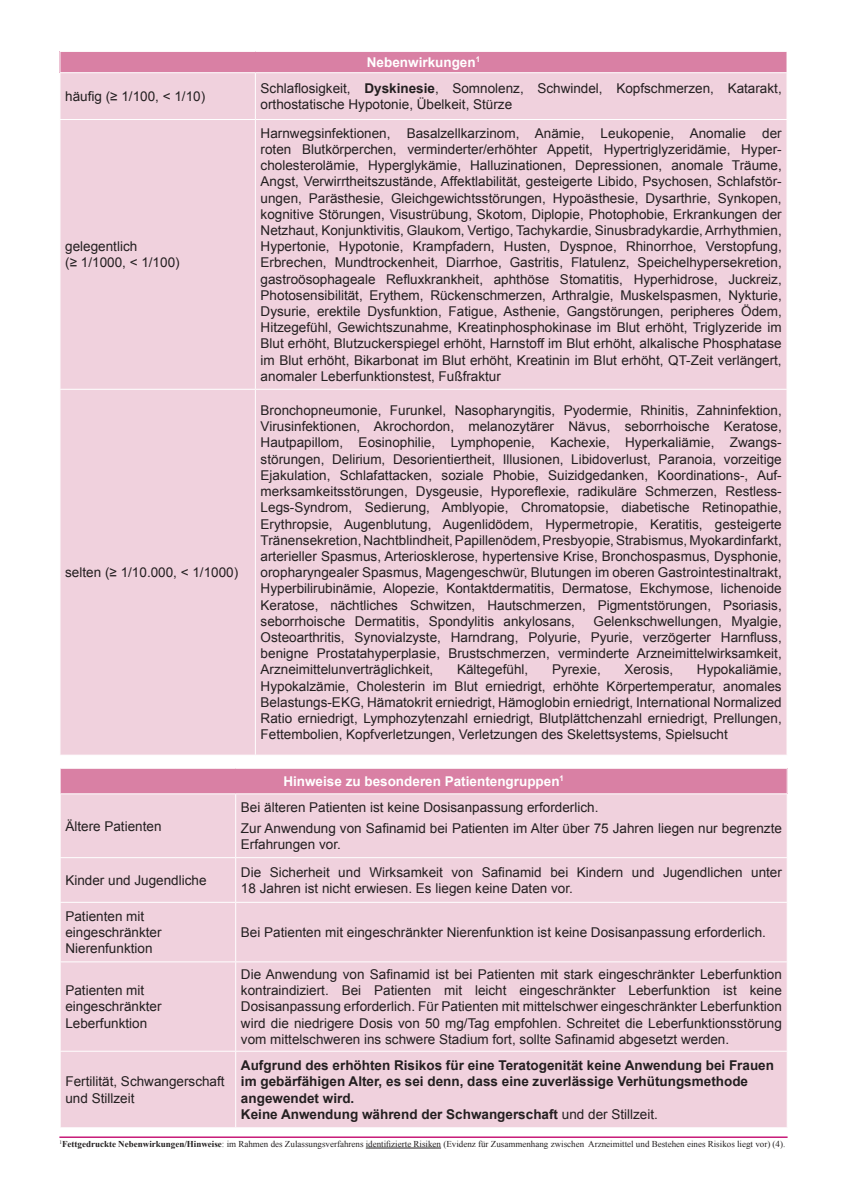
<style>
.page{position:relative;width:847px;height:1187px;background:#fff}
.page>*{position:absolute;margin:0;border:0;box-sizing:border-box;transform-origin:0 0}
.t1{font:13.5px/16.2px "Arial";color:#231f20}
.t2{font:700 13.5px/16.2px "Arial";color:#231f20}
.t3{font:700 13.5px "Arial";color:#fff}
.t4{font:9px "Times New Roman";color:#231f20}
.s1{font-weight:700}
.s2{font-weight:400}
</style>
<div class="page">
<div style="left:60px;top:51px;width:726px;height:22px;background:#d980a4"></div>
<div style="left:61px;top:73px;width:725px;height:681px;background:#f0d1dd"></div>
<hr style="left:60px;top:51px;width:195px;height:1px;background:#fff">
<svg style="left:60px;top:52px;width:1px;height:20px"></svg>
<hr style="left:255px;top:51px;width:532px;height:1px;background:#fff">
<svg style="left:786px;top:52px;width:1px;height:20px"></svg>
<hr style="left:60px;top:72px;width:195px;height:1px;background:#fff">
<hr style="left:255px;top:72px;width:532px;height:1px;background:#fff">
<hr style="left:255px;top:73px;width:1px;height:46px;background:#fff">
<hr style="left:60px;top:119px;width:195px;height:1px;background:#fff">
<hr style="left:255px;top:119px;width:532px;height:1px;background:#fff">
<hr style="left:255px;top:120px;width:1px;height:269px;background:#fff">
<hr style="left:60px;top:389px;width:195px;height:1px;background:#fff">
<hr style="left:255px;top:389px;width:532px;height:1px;background:#fff">
<hr style="left:255px;top:389px;width:1px;height:365px;background:#fff">
<hr style="left:365px;top:1147px;width:76px;height:1px;background:#231f20">
<hr style="left:59px;top:1136px;width:728px;height:1px;background:#c71a78">
<div style="left:60px;top:768px;width:726px;height:25px;background:#d980a4"></div>
<div style="left:61px;top:794px;width:725px;height:333px;background:#f0d1dd"></div>
<svg style="left:60px;top:768px;width:1px;height:25px"></svg>
<svg style="left:786px;top:768px;width:1px;height:25px"></svg>
<hr style="left:235px;top:794px;width:1px;height:63px;background:#fff">
<hr style="left:60px;top:857px;width:175px;height:1px;background:#fff">
<hr style="left:235px;top:857px;width:552px;height:1px;background:#fff">
<hr style="left:235px;top:858px;width:1px;height:43px;background:#fff">
<hr style="left:60px;top:901px;width:175px;height:1px;background:#fff">
<hr style="left:235px;top:901px;width:552px;height:1px;background:#fff">
<hr style="left:235px;top:902px;width:1px;height:59px;background:#fff">
<hr style="left:60px;top:961px;width:175px;height:1px;background:#fff">
<hr style="left:235px;top:961px;width:552px;height:1px;background:#fff">
<hr style="left:235px;top:962px;width:1px;height:88px;background:#fff">
<hr style="left:60px;top:1050px;width:175px;height:1px;background:#fff">
<hr style="left:235px;top:1050px;width:552px;height:1px;background:#fff">
<hr style="left:235px;top:1051px;width:1px;height:76px;background:#fff">
<p class="t3" style="left:366px;top:53px;width:115px">Nebenwirkungen<sup>1</sup></p>
<p class="t1" style="left:65px;top:88px;width:141px">häufig (≥ 1/100, &lt; 1/10)</p>
<p class="t1" style="left:260px;top:80px;width:522px">Schlaflosigkeit, <span class="s1">Dyskinesie</span>, Somnolenz, Schwindel, Kopfschmerzen, Katarakt, orthostatische Hypotonie, Übelkeit, Stürze</p>
<p class="t1" style="left:65px;top:238px;width:116px">gelegentlich<br>(≥ 1/1000, &lt; 1/100)</p>
<p class="t1" style="left:65px;top:564px;width:174px">selten (≥ 1/10.000, &lt; 1/1000)</p>
<p class="t1" style="left:260px;top:125px;width:522px;text-align:justify">Harnwegsinfektionen, Basalzellkarzinom, Anämie, Leukopenie, Anomalie der roten Blutkörperchen, verminderter/erhöhter Appetit, Hypertriglyzeridämie, Hyper&shy;cholesterolämie, Hyperglykämie, Halluzinationen, Depressionen, anomale Träume, Angst, Verwirrtheitszustände, Affektlabilität, gesteigerte Libido, Psychosen, Schlafstör&shy;ungen, Parästhesie, Gleichgewichtsstörungen, Hypoästhesie, Dysarthrie, Synkopen, kognitive Störungen, Visustrübung, Skotom, Diplopie, Photophobie, Erkrankungen der Netzhaut, Konjunktivitis, Glaukom, Vertigo, Tachykardie, Sinusbradykardie, Arrhythmien, Hypertonie, Hypotonie, Krampfadern, Husten, Dyspnoe, Rhinorrhoe, Verstopfung, Erbrechen, Mundtrockenheit, Diarrhoe, Gastritis, Flatulenz, Speichelhypersekretion, gastroösophageale Refluxkrankheit, aphthöse Stomatitis, Hyperhidrose, Juckreiz, Photosensibilität, Erythem, Rückenschmerzen, Arthralgie, Muskelspasmen, Nykturie, Dysurie, erektile Dysfunktion, Fatigue, Asthenie, Gangstörungen, peripheres Ödem, Hitzegefühl, Gewichtszunahme, Kreatinphosphokinase im Blut erhöht, Triglyzeride im Blut erhöht, Blutzuckerspiegel erhöht, Harnstoff im Blut erhöht, alkalische Phosphatase im Blut erhöht, Bikarbonat im Blut erhöht, Kreatinin im Blut erhöht, QT-Zeit verlängert, anomaler Leberfunktionstest, Fußfraktur</p>
<p class="t1" style="left:260px;top:402px;width:522px;text-align:justify">Bronchopneumonie, Furunkel, Nasopharyngitis, Pyodermie, Rhinitis, Zahninfektion, Virusinfektionen, Akrochordon, melanozytärer Nävus, seborrhoische Keratose, Hautpapillom, Eosinophilie, Lymphopenie, Kachexie, Hyperkaliämie, Zwangs&shy;störungen, Delirium, Desorientiertheit, Illusionen, Libidoverlust, Paranoia, vorzeitige Ejakulation, Schlafattacken, soziale Phobie, Suizidgedanken, Koordinations-, Auf&shy;merksamkeitsstörungen, Dysgeusie, Hyporeflexie, radikuläre Schmerzen, Restless-Legs-Syndrom, Sedierung, Amblyopie, Chromatopsie, diabetische Retinopathie, Erythropsie, Augenblutung, Augenlidödem, Hypermetropie, Keratitis, gesteigerte Tränensekretion, Nachtblindheit, Papillenödem, Presbyopie, Strabismus, Myokardinfarkt, arterieller Spasmus, Arteriosklerose, hypertensive Krise, Bronchospasmus, Dysphonie, oropharyngealer Spasmus, Magengeschwür, Blutungen im oberen Gastrointestinaltrakt, Hyperbilirubinämie, Alopezie, Kontaktdermatitis, Dermatose, Ekchymose, lichenoide Keratose, nächtliches Schwitzen, Hautschmerzen, Pigmentstörungen, Psoriasis, seborrhoische Dermatitis, Spondylitis ankylosans,</p>
<p class="t1" style="left:260px;top:613px;width:522px;text-align:justify;text-indent:333px">Gelenkschwellungen, Myalgie, Osteoarthritis, Synovialzyste, Harndrang, Polyurie, Pyurie, verzögerter Harnfluss, benigne Prostatahyperplasie, Brustschmerzen, verminderte Arzneimittelwirksamkeit, Arzneimittelunverträglichkeit,</p>
<p class="t1" style="left:457px;top:661px;width:73px">Kältegefühl,</p>
<p class="t1" style="left:551px;top:661px;width:50px">Pyrexie,</p>
<p class="t1" style="left:624px;top:661px;width:50px">Xerosis,</p>
<p class="t1" style="left:260px;top:661px;width:522px;text-align:justify;text-indent:436px">Hypokaliämie, Hypokalzämie, Cholesterin im Blut erniedrigt, erhöhte Körpertemperatur, anomales Belastungs-EKG, Hämatokrit erniedrigt, Hämoglobin erniedrigt, International Normalized Ratio erniedrigt, Lymphozytenzahl erniedrigt, Blutplättchenzahl erniedrigt, Prellungen, Fettembolien, Kopfverletzungen, Verletzungen des Skelettsystems, Spielsucht</p>
<p class="t3" style="left:283px;top:772px;width:282px">Hinweise zu besonderen Patientengruppen<sup>1</sup></p>
<p class="t1" style="left:65px;top:817px;width:98px">Ältere Patienten</p>
<p class="t1" style="left:241px;top:797px;width:542px;line-height:20.4px">Bei älteren Patienten ist keine Dosisanpassung erforderlich.<br>Zur Anwendung von Safinamid bei Patienten im Alter über 75 Jahren liegen nur begrenzte</p>
<p class="t1" style="left:241px;top:836px;width:101px">Erfahrungen vor.</p>
<p class="t1" style="left:65px;top:872px;width:143px">Kinder und Jugendliche</p>
<p class="t1" style="left:241px;top:864px;width:542px">Die Sicherheit und Wirksamkeit von Safinamid bei Kindern und Jugendlichen unter<br>18 Jahren ist nicht erwiesen. Es liegen keine Daten vor.</p>
<p class="t1" style="left:65px;top:908px;width:98px">Patienten mit eingeschränkter<br>Nierenfunktion</p>
<p class="t1" style="left:241px;top:924px;width:526px">Bei Patienten mit eingeschränkter Nierenfunktion ist keine Dosisanpassung erforderlich.</p>
<p class="t1" style="left:65px;top:982px;width:98px">Patienten mit eingeschränkter<br>Leberfunktion</p>
<p class="t1" style="left:65px;top:1073px;width:161px">Fertilität, Schwangerschaft und Stillzeit</p>
<p class="t1" style="left:241px;top:966px;width:542px;text-align:justify">Die Anwendung von Safinamid ist bei Patienten mit stark eingeschränkter Leberfunktion kontraindiziert. Bei Patienten mit leicht eingeschränkter Leberfunktion ist keine Dosisanpassung erforderlich. Für Patienten mit mittelschwer eingeschränkter Leberfunktion wird die niedrigere Dosis von 50 mg/Tag empfohlen. Schreitet die Leberfunktionsstörung vom mittelschweren ins schwere Stadium fort, sollte Safinamid abgesetzt werden.</p>
<p class="t2" style="left:241px;top:1057px;width:534px">Aufgrund des erhöhten Risikos für eine Teratogenität keine Anwendung bei Frauen im gebärfähigen Alter, es sei denn, dass eine zuverlässige Verhütungsmethode angewendet wird.<br>Keine Anwendung während der Schwangerschaft <span class="s2">und der Stillzeit.</span></p>
<p class="t4" style="left:59px;top:1137px;width:727px"><sup>1</sup><span class="s1">Fettgedruckte Nebenwirkungen/Hinweise</span>: im Rahmen des Zulassungsverfahrens identifizierte Risiken (Evidenz für Zusammenhang zwischen Arzneimittel und Bestehen eines Risikos liegt vor) (4).</p>
</div>
